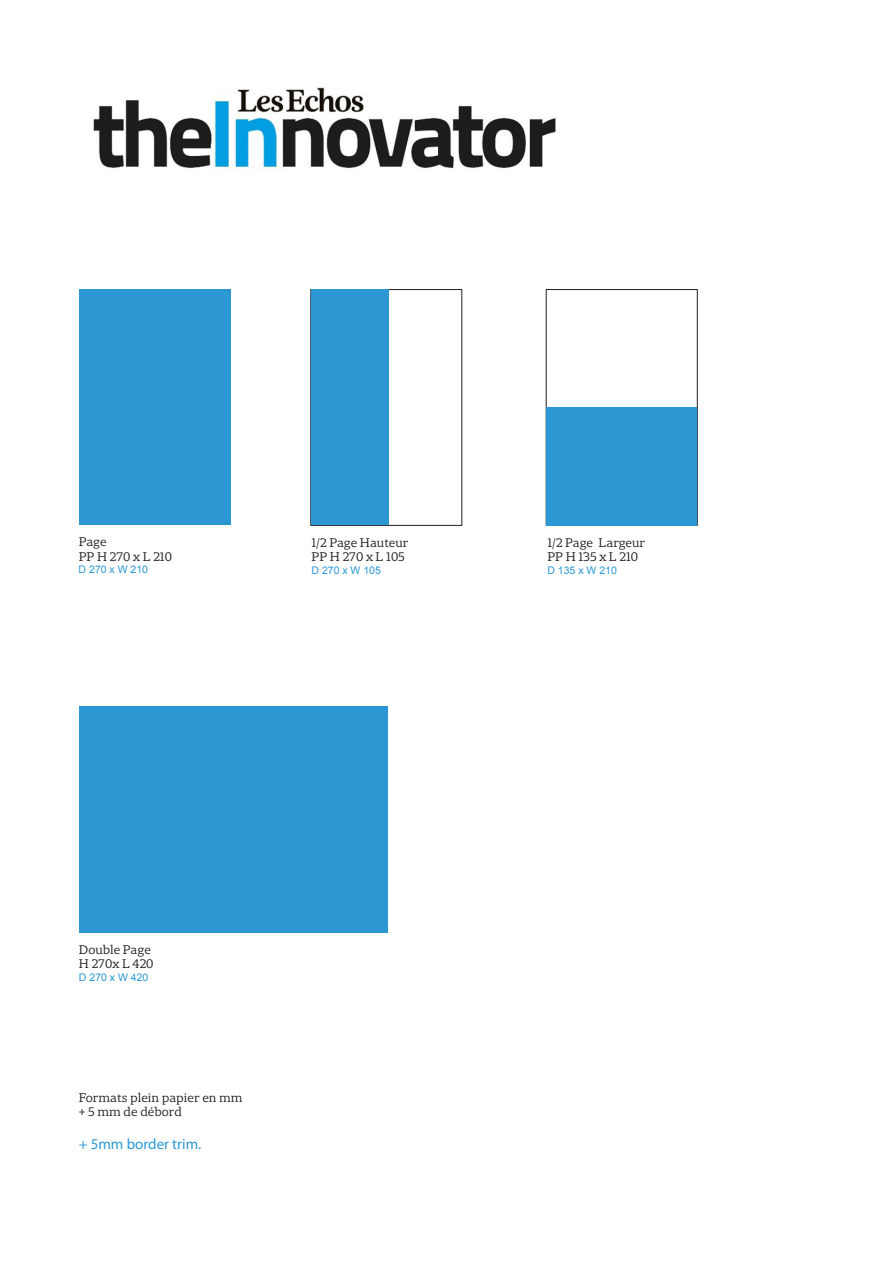
<style>
.page{position:relative;width:893px;height:1263px;background:#fff}
.page>*{position:absolute;margin:0;border:0;box-sizing:border-box;transform-origin:0 0}
.t1{font:15px "Myriad Pro";color:#2b98d4}
.t2{font:12px "Sueca Slab";color:#231f20}
.t3{font:10.5px "Arial";color:#2b98d4}
</style>
<div class="page">
<img style="left:93px;top:87px;width:463px;height:82px">
<div style="left:79px;top:706px;width:308px;height:226px;background:#2b98d4"></div>
<div style="left:79px;top:289px;width:151px;height:236px;background:#2b98d4"></div>
<div style="left:546px;top:289px;width:152px;height:237px;border:1px solid #231f20"></div>
<div style="left:546px;top:407px;width:150px;height:119px;background:#2b98d4"></div>
<div style="left:310px;top:289px;width:152px;height:237px;border:1px solid #231f20"></div>
<div style="left:311px;top:289px;width:77px;height:236px;background:#2b98d4"></div>
<p class="t2" style="left:79px;top:534px;width:29px">Page</p>
<p class="t2" style="left:79px;top:549px;width:95px">PP H 270 x L 210</p>
<p class="t3" style="left:79px;top:563px;width:71px">D 270 x W 210</p>
<p class="t2" style="left:312px;top:535px;width:99px">1/2 Page Hauteur</p>
<p class="t2" style="left:312px;top:549px;width:95px">PP H 270 x L 105</p>
<p class="t3" style="left:312px;top:563px;width:71px">D 270 x W 105</p>
<p class="t2" style="left:547px;top:535px;width:99px">1/2 Page Largeur</p>
<p class="t2" style="left:547px;top:549px;width:92px">PP H 135 x L 210</p>
<p class="t3" style="left:547px;top:563px;width:71px">D 135 x W 210</p>
<p class="t2" style="left:79px;top:942px;width:73px">Double Page</p>
<p class="t2" style="left:79px;top:956px;width:76px">H 270x L 420</p>
<p class="t3" style="left:79px;top:970px;width:71px">D 270 x W 420</p>
<p class="t2" style="left:79px;top:1090px;width:166px">Formats plein papier en mm</p>
<p class="t2" style="left:79px;top:1104px;width:105px">+ 5 mm de débord</p>
<p class="t1" style="left:79px;top:1134px;width:124px">+ 5mm border trim.</p>
</div>
